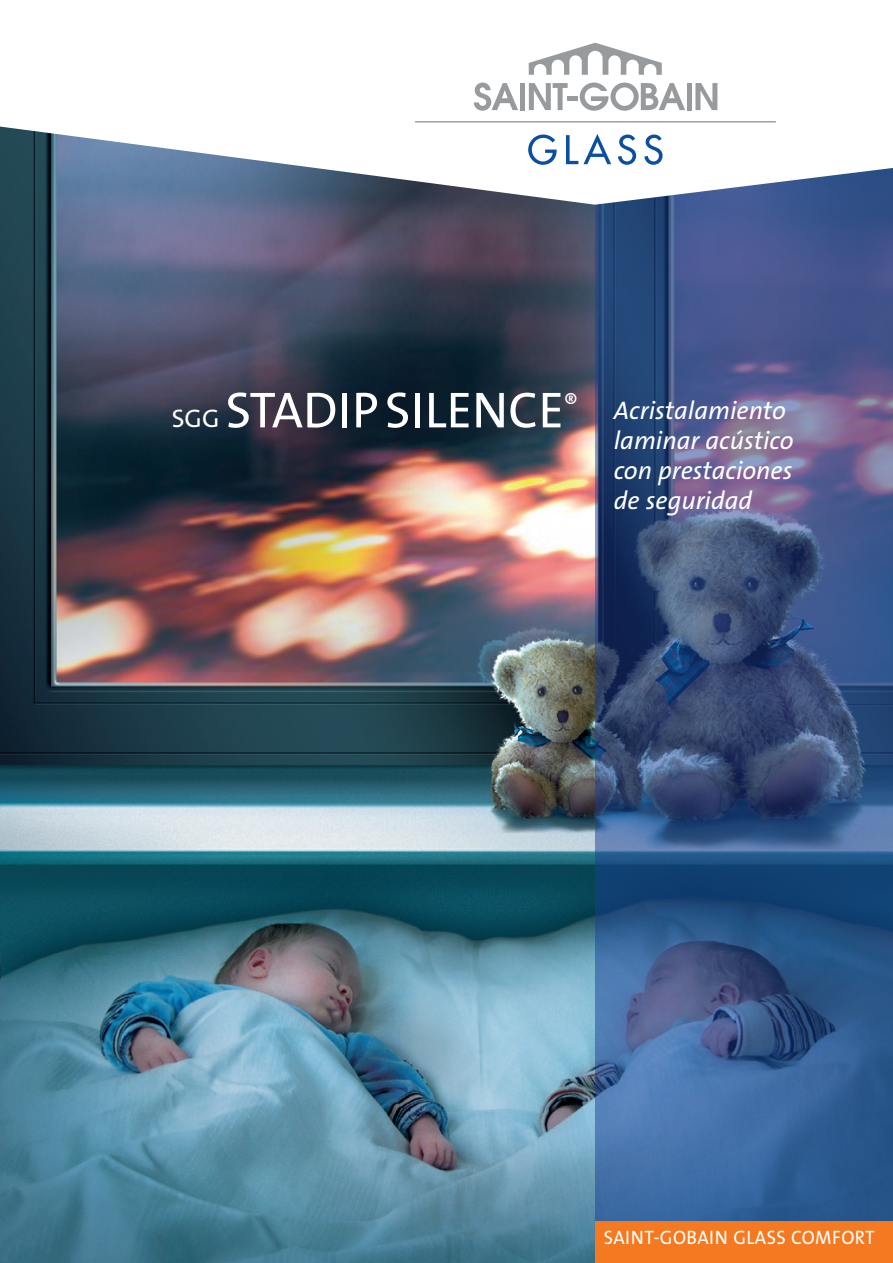
<style>
.page{position:relative;width:893px;height:1263px;background:#fff}
.page>*{position:absolute;margin:0;border:0;box-sizing:border-box;transform-origin:0 0}
.t1{font:51px "The Sans B5 Plain";color:#fff}
.t2{font:italic 25.5px/30px "The Sans B5 Plain";color:#fff}
.t3{font:19.5px "The Sans B5 Plain";color:#fff;scale:.95 1}
.s1{font-size:25.5px}
</style>
<div class="page">
<img style="left:0;top:205px;width:595px;height:1058px">
<svg style="left:595px;top:205px;width:298px;height:1016px;background:#3b5687"></svg>
<div style="left:595px;top:1221px;width:298px;height:42px;background:#f47921"></div>
<svg style="left:0;top:42px;width:893px;height:163px"></svg>
<svg style="left:528px;top:135px;width:29px;height:30px"></svg>
<svg style="left:566px;top:134px;width:45px;height:30px"></svg>
<svg style="left:618px;top:135px;width:18px;height:30px"></svg>
<svg style="left:644px;top:135px;width:19px;height:30px"></svg>
<hr style="left:415px;top:121px;width:361px;height:2px;background:#979b9d">
<svg style="left:529px;top:43px;width:133px;height:32px"></svg>
<svg style="left:474px;top:83px;width:44px;height:28px"></svg>
<div style="left:520px;top:83px;width:5px;height:27px;background:#979b9d"></div>
<svg style="left:529px;top:83px;width:39px;height:27px"></svg>
<div style="left:567px;top:96px;width:10px;height:5px;background:#979b9d"></div>
<svg style="left:580px;top:83px;width:105px;height:28px"></svg>
<div style="left:687px;top:83px;width:5px;height:27px;background:#979b9d"></div>
<svg style="left:695px;top:83px;width:22px;height:27px"></svg>
<h1 class="t1" style="left:172px;top:384px;width:408px"><span class="s1">SGG</span> STADIPSILENCE<sup>®</sup></h1>
<p class="t2" style="left:614px;top:396px;width:181px">Acristalamiento laminar acústico con prestaciones de seguridad</p>
<p class="t3" style="left:604px;top:1227px;width:12px">SAINT</p>
<p class="t3" style="left:653px;top:1227px;width:58px">-GO BAIN</p>
<p class="t3" style="left:733px;top:1227px;width:12px">GLASS</p>
<p class="t3" style="left:791px;top:1227px;width:15px">COM</p>
<p class="t3" style="left:832px;top:1227px;width:22px">FORT</p>
</div>
